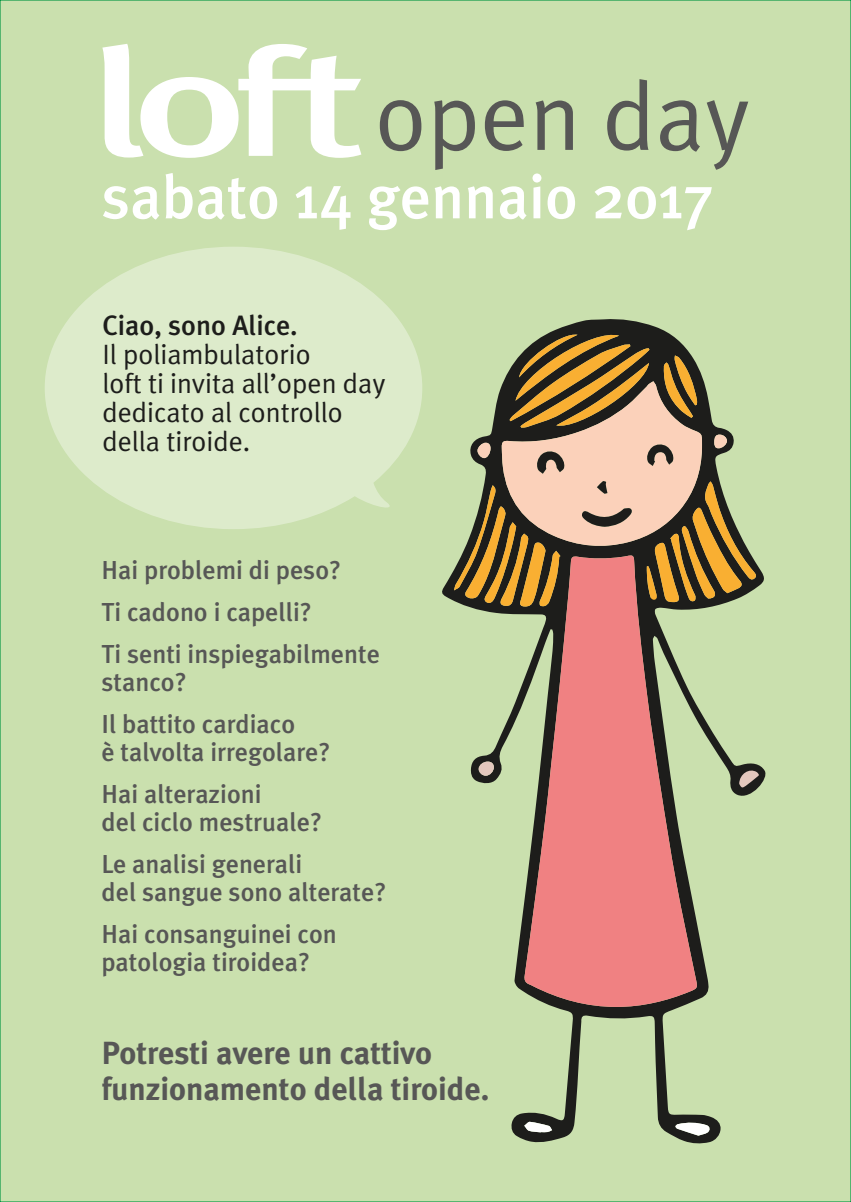
<style>
.page{position:relative;width:851px;height:1202px;background:#fff}
.page>*{position:absolute;margin:0;border:0;box-sizing:border-box;transform-origin:0 0}
.t1{font:97px "Meta Plus Normal";color:#575756}
.t2{font:500 61.6px "Meta Plus";color:#fff}
.t3{font:700 32px/36px "Meta Plus";color:#575756}
.t4{font:28px/29px "Meta Plus Normal";color:#1d1d1b}
.t5{font:500 28px "Meta Plus";color:#1d1d1b}
.t6{font:500 26px/42px "Meta Plus";color:#575756}
</style>
<div class="page">
<div style="left:0;top:0;width:850px;height:1202px;background:#cae0ae"></div>
<svg style="left:102px;top:44px;width:259px;height:114px"></svg>
<svg style="left:442px;top:319px;width:324px;height:825px"></svg>
<svg style="left:524px;top:607px;width:173px;height:400px;fill:#f08182"></svg>
<svg style="left:675px;top:1122px;width:35px;height:14px"></svg>
<svg style="left:524px;top:1121px;width:28px;height:11px"></svg>
<svg style="left:478px;top:762px;width:16px;height:14px"></svg>
<svg style="left:454px;top:328px;width:303px;height:279px"></svg>
<svg style="left:739px;top:768px;width:19px;height:20px"></svg>
<svg style="left:45px;top:247px;width:377px;height:282px;fill:#ddebcb"></svg>
<h1 class="t1" style="left:375px;top:60px;width:376px">open day</h1>
<h2 class="t2" style="left:101px;top:161px;width:613px">sabato 14 gennaio 2017</h2>
<p class="t5" style="left:102px;top:309px;width:197px">Ciao, sono Alice.</p>
<p class="t4" style="left:102px;top:339px;width:284px">Il poliambulatorio<br>loft ti invita all’open day dedicato al controllo della tiroide.</p>
<p class="t6" style="left:101px;top:549px;width:280px">Hai problemi di peso?<br>Ti cadono i capelli?<br>Ti senti inspiegabilmente</p>
<p class="t6" style="left:101px;top:661px;width:195px">stanco?<br>Il battito cardiaco</p>
<p class="t6" style="left:101px;top:731px;width:230px">è talvolta irregolare?<br>Hai alterazioni</p>
<p class="t6" style="left:101px;top:801px;width:222px">del ciclo mestruale?<br>Le analisi generali</p>
<p class="t6" style="left:101px;top:871px;width:286px">del sangue sono alterate?<br>Hai consanguinei con</p>
<p class="t6" style="left:101px;top:941px;width:210px">patologia tiroidea?</p>
<p class="t3" style="left:101px;top:1034px;width:389px">Potresti avere un cattivo funzionamento della tiroide.</p>
</div>
